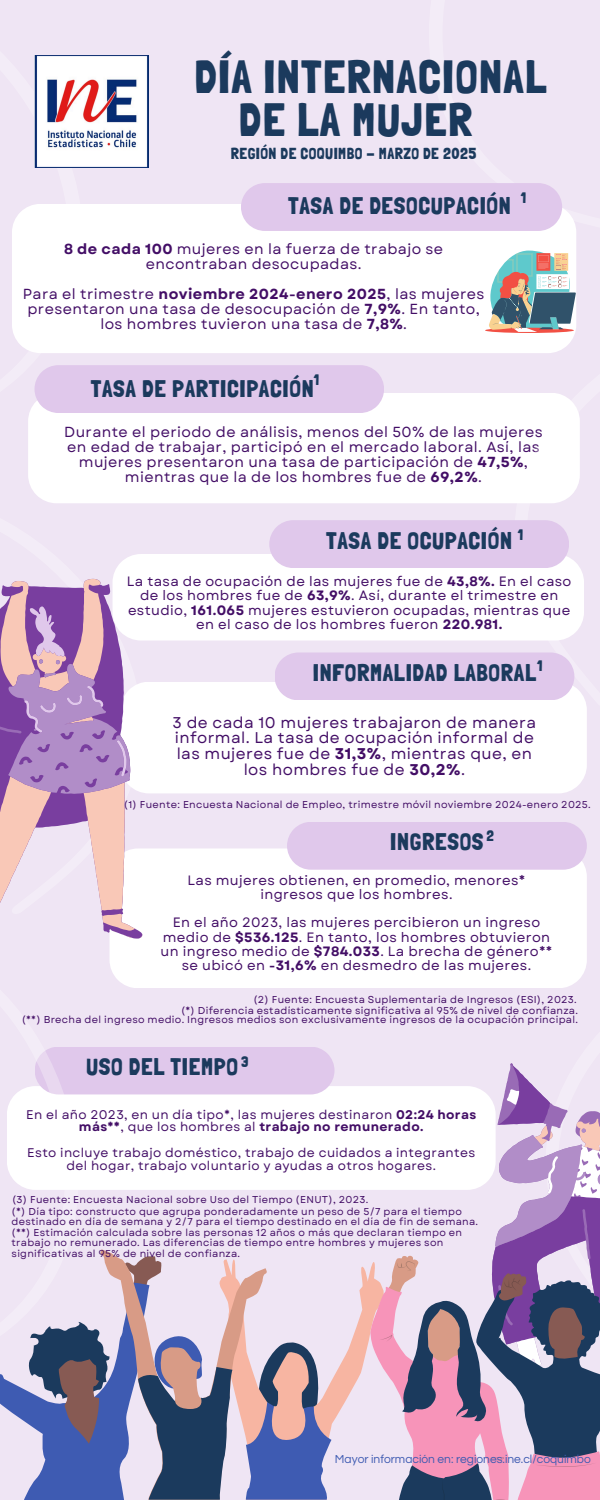
<style>
.page{position:relative;width:600px;height:1500px;background:#efe5f4}
.page>*{position:absolute;margin:0;border:0;box-sizing:border-box;transform-origin:0 0}
.t1{font:46.6px "Londrina Solid";letter-spacing:.03em;color:#1b3a5d}
.t2{font:46.5px "Londrina Solid";letter-spacing:.03em;color:#1b3a5d}
.t3{font:24px "Londrina Solid";letter-spacing:.03em;color:#1b3a5d}
.t4{font:15.9px "Londrina Solid";letter-spacing:.03em;color:#1b3a5d}
.t5{font:15.5px/15.8px "Garet";letter-spacing:.03em;color:#430e66;text-align:center}
.t6{font:15.2px "Londrina Solid";color:#1b3a5d}
.t7{font:14.5px/15px "Garet";letter-spacing:.03em;color:#430e66;text-align:center}
.t8{font:13.6px/14.2px "Garet";letter-spacing:.03em;color:#430e66;text-align:center}
.t9{font:12.5px/12.8px "Garet";letter-spacing:.03em;color:#430e66;text-align:center}
.t10{font:12px "Questrial";color:#3e5bb2}
.t11{font:10px/10.5px "Garet";letter-spacing:.03em;color:#430e66}
.s1{font-weight:700}
</style>
<div class="page">
<div style="left:28px;top:393px;width:423px;height:110px;background:#fff"></div>
<div style="left:83px;top:365px;width:301px;height:48px;background:#e0c8eb"></div>
<div style="left:138px;top:1086px;width:232px;height:104px;background:#fff"></div>
<div style="left:138px;top:1047px;width:197px;height:47px;background:#e0c8eb"></div>
<svg style="left:7px;top:939px;width:131px;height:251px"></svg>
<svg style="left:331px;top:1266px;width:39px;height:175px"></svg>
<svg style="left:268px;top:1342px;width:63px;height:158px;background:#8a85aa"></svg>
<svg style="left:100px;top:1249px;width:168px;height:251px"></svg>
<svg style="left:0;top:1256px;width:232px;height:244px"></svg>
<svg style="left:451px;top:393px;width:129px;height:285px;fill:#fff"></svg>
<svg style="left:28px;top:55px;width:55px;height:385px"></svg>
<img style="left:35px;top:55px;width:114px;height:113px">
<svg style="left:28px;top:449px;width:149px;height:345px"></svg>
<div style="left:12px;top:204px;width:564px;height:149px;background:#fff"></div>
<div style="left:241px;top:183px;width:321px;height:48px;background:#e0c8eb"></div>
<svg style="left:485px;top:251px;width:91px;height:82px;background:#9fa8a7"></svg>
<div style="left:143px;top:682px;width:444px;height:111px;background:#fff"></div>
<div style="left:275px;top:652px;width:299px;height:48px;background:#e0c8eb"></div>
<div style="left:113px;top:554px;width:471px;height:87px;background:#fff"></div>
<div style="left:269px;top:520px;width:300px;height:48px;background:#e0c8eb"></div>
<div style="left:110px;top:848px;width:477px;height:140px;background:#fff"></div>
<svg style="left:0;top:579px;width:143px;height:360px"></svg>
<svg style="left:0;top:606px;width:130px;height:188px;background:#b387bb"></svg>
<div style="left:287px;top:822px;width:300px;height:48px;background:#e0c8eb"></div>
<svg style="left:370px;top:1063px;width:230px;height:437px"></svg>
<h2 class="t2" style="left:194px;top:49px;width:354px">DÍA INTERNACIONAL</h2>
<h4 class="t1" style="left:239px;top:92px;width:235px">DE LA MUJER</h4>
<p class="t4" style="left:231px;top:144px;width:247px">REGIÓN DE COQUIMBO - MARZO DE 2025</p>
<h3 class="t3" style="left:288px;top:192px;width:224px">TASA DE DESOCUPACIÓN</h3>
<p class="t6" style="left:521px;top:188px;width:7px">1</p>
<h4 class="t7" style="left:64px;top:242px;width:381px"><span class="s1">8 de cada 100</span> mujeres en la fuerza de trabajo se encontraban desocupadas.</h4>
<p class="t7" style="left:23px;top:287px;width:463px">Para el trimestre <span class="s1">noviembre 2024-enero 2025</span>, las mujeres presentaron una tasa de desocupación de <span class="s1">7,9%</span>. En tanto, los hombres tuvieron una tasa de <span class="s1">7,8%</span>.</p>
<h2 class="t6" style="left:314px;top:371px;width:7px">1</h2>
<p class="t3" style="left:91px;top:375px;width:224px">TASA DE PARTICIPACIÓN</p>
<p class="t7" style="left:64px;top:424px;width:480px">Durante el periodo de análisis, menos del 50% de las mujeres en edad de trabajar, participó en el mercado laboral. Así, las mujeres presentaron una tasa de participación de <span class="s1">47,5%</span>, mientras que la de los hombres fue de <span class="s1">69,2%</span>.</p>
<h2 class="t3" style="left:326px;top:526px;width:187px">TASA DE OCUPACIÓN</h2>
<h4 class="t8" style="left:127px;top:574px;width:446px">La tasa de ocupación de las mujeres fue de <span class="s1">43,8%.</span> En el caso de los hombres fue de <span class="s1">63,9%</span>. Así, durante el trimestre en estudio, <span class="s1">161.065</span> mujeres estuvieron ocupadas, mientras que en el caso de los hombres fueron <span class="s1">220.981.</span></h4>
<h4 class="t6" style="left:518px;top:525px;width:7px">1</h4>
<p class="t6" style="left:537px;top:657px;width:7px">1</p>
<p class="t3" style="left:313px;top:658px;width:225px">INFORMALIDAD LABORAL</p>
<p class="t5" style="left:173px;top:714px;width:365px">3 de cada 10 mujeres trabajaron de manera informal. La tasa de ocupación informal de las mujeres fue de <span class="s1">31,3%</span>, mientras que, en los hombres fue de <span class="s1">30,2%</span>.</p>
<p class="t11" style="left:124px;top:800px;width:468px">(1) Fuente: Encuesta Nacional de Empleo, trimestre móvil noviembre 2024-enero 2025.</p>
<h2 class="t6" style="left:486px;top:826px;width:9px">2</h2>
<p class="t3" style="left:390px;top:828px;width:95px">INGRESOS</p>
<h2 class="t8" style="left:188px;top:873px;width:339px">Las mujeres obtienen, en promedio, menores* ingresos que los hombres.</h2>
<p class="t8" style="left:160px;top:916px;width:394px">En el año 2023, las mujeres percibieron un ingreso medio de <span class="s1">$536.125</span>. En tanto, los hombres obtuvieron un ingreso medio de <span class="s1">$784.033</span>. La brecha de género** se ubicó en <span class="s1">-31,6%</span> en desmedro de las mujeres.</p>
<p class="t11" style="left:253px;top:995px;width:325px">(2) Fuente: Encuesta Suplementaria de Ingresos (ESI), 2023.</p>
<p class="t11" style="left:181px;top:1006px;width:398px">(*) Diferencia estadísticamente significativa al 95% de nivel de confianza.</p>
<p class="t11" style="left:22px;top:1015px;width:558px">(**) Brecha del ingreso medio. Ingresos medios son exclusivamente ingresos de la ocupación principal.</p>
<h5 class="t6" style="left:241px;top:1053px;width:9px">3</h5>
<h1 class="t3" style="left:86px;top:1053px;width:153px">USO DEL TIEMPO</h1>
<h1 class="t9" style="left:26px;top:1108px;width:451px">En el año 2023, en un día tipo*, las mujeres destinaron <span class="s1">02:24 horas más**</span>, que los hombres al <span class="s1">trabajo no remunerado.</span></h1>
<p class="t9" style="left:27px;top:1146px;width:450px">Esto incluye trabajo doméstico, trabajo de cuidados a integrantes del hogar, trabajo voluntario y ayudas a otros hogares.</p>
<h5 class="t11" style="left:12px;top:1194px;width:358px">(3) Fuente: Encuesta Nacional sobre Uso del Tiempo (ENUT), 2023.</h5>
<p class="t11" style="left:12px;top:1206px;width:468px">(*) Día tipo: constructo que agrupa ponderadamente un peso de 5/7 para el tiempo destinado en día de semana y 2/7 para el tiempo destinado en el día de fin de semana.</p>
<p class="t11" style="left:12px;top:1227px;width:452px">(**) Estimación calculada sobre las personas 12 años o más que declaran tiempo en trabajo no remunerado. Las diferencias de tiempo entre hombres y mujeres son significativas al 95% de nivel de confianza.</p>
<h5 class="t10" style="left:335px;top:1454px;width:257px">Mayor información en: regiones.ine.cl/coquimbo</h5>
</div>
